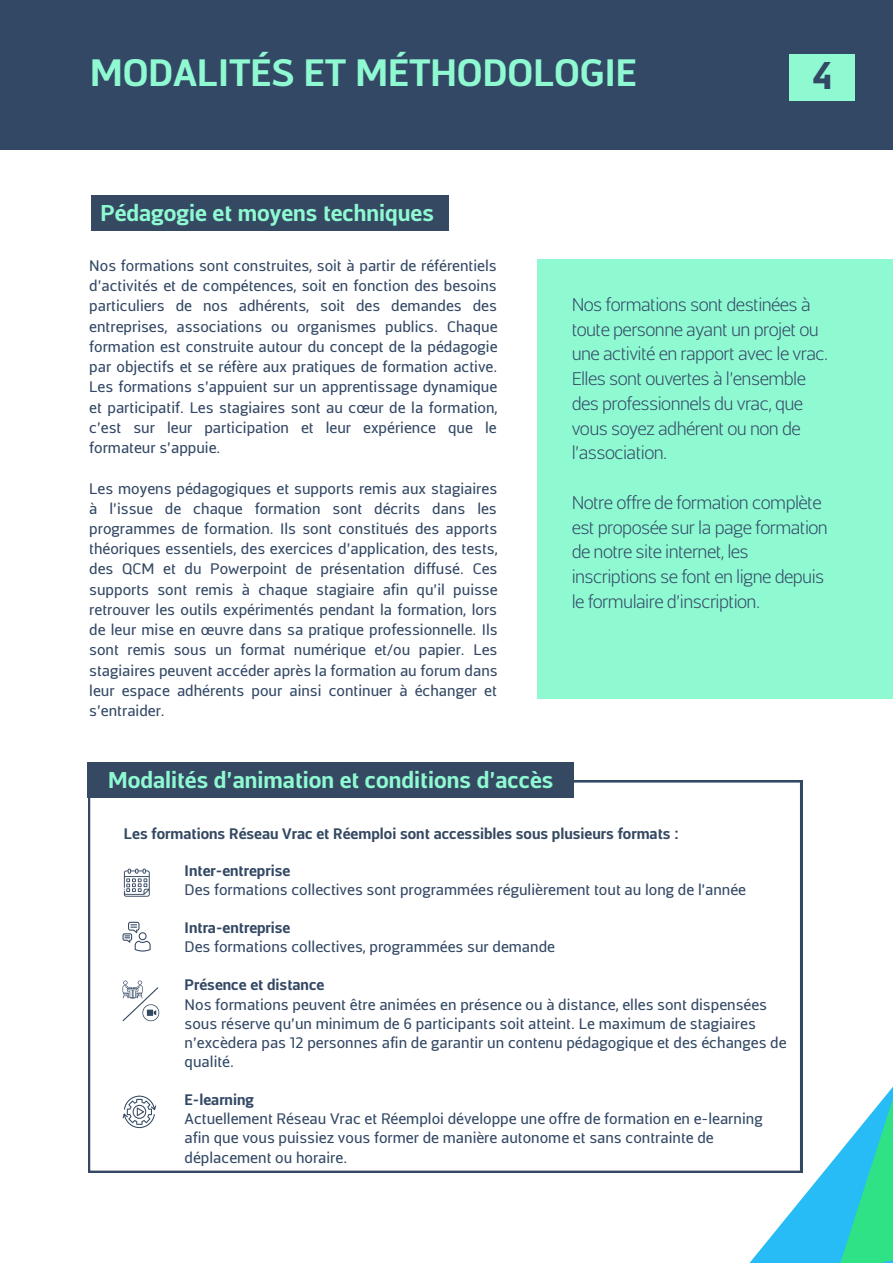
<style>
.page{position:relative;width:893px;height:1264px;background:#fff}
.page>*{position:absolute;margin:0;border:0;box-sizing:border-box;transform-origin:0 0}
.t1{font:700 37.95px "Centuma";color:#334865}
.t2{font:700 37.5px "Centuma";color:#8ff9d2}
.t3{font:700 22.5px "Centuma";color:#8ff9d2}
.t4{font:300 18px/24.8px "Centuma";letter-spacing:-.03em;color:#334865}
.t5{font:15px/20.2px "Centuma";color:#334865;text-align:justify}
.t6{font:700 15px "Centuma";color:#354962}
.t7{font:700 15px "Centuma";color:#334865}
</style>
<div class="page">
<div style="left:537px;top:259px;width:355px;height:439px;background:#8ff9d2"></div>
<svg style="left:88px;top:780px;width:714px;height:392px"></svg>
<svg style="left:124px;top:868px;width:26px;height:28px"></svg>
<svg style="left:122px;top:1095px;width:34px;height:33px"></svg>
<svg style="left:121px;top:980px;width:38px;height:42px"></svg>
<svg style="left:122px;top:921px;width:29px;height:30px"></svg>
<div style="left:0;top:0;width:892px;height:150px;background:#334865"></div>
<div style="left:789px;top:55px;width:66px;height:46px;background:#8ff9d2"></div>
<div style="left:91px;top:195px;width:358px;height:36px;background:#354962"></div>
<div style="left:88px;top:762px;width:486px;height:36px;background:#354962"></div>
<svg style="left:730px;top:907px;width:162px;height:355px"></svg>
<p class="t2" style="left:90px;top:51px;width:548px">MODALITÉS ET MÉTHODOLOGIE</p>
<p class="t3" style="left:100px;top:200px;width:335px">Pédagogie et moyens techniques</p>
<p class="t1" style="left:812px;top:54px;width:22px">4</p>
<p class="t5" style="left:89px;top:255px;width:410px">Nos formations sont construites, soit à partir de référentiels d’activités et de compétences, soit en fonction des besoins particuliers de nos adhérents, soit des demandes des entreprises, associations ou organismes publics. Chaque formation est construite autour du concept de la pédagogie par objectifs et se réfère aux pratiques de formation active.<br>Les formations s’appuient sur un apprentissage dynamique et participatif. Les stagiaires sont au cœur de la formation, c’est sur leur participation et leur expérience que le formateur s’appuie.</p>
<p class="t5" style="left:89px;top:478px;width:410px">Les moyens pédagogiques et supports remis aux stagiaires à l’issue de chaque formation sont décrits dans les programmes de formation. Ils sont constitués des apports théoriques essentiels, des exercices d’application, des tests, des QCM et du Powerpoint de présentation diffusé. Ces supports sont remis à chaque stagiaire afin qu’il puisse retrouver les outils expérimentés pendant la formation, lors de leur mise en œuvre dans sa pratique professionnelle. Ils sont remis sous un format numérique et/ou papier. Les stagiaires peuvent accéder après la formation au forum dans leur espace adhérents pour ainsi continuer à échanger et s’entraider.</p>
<p class="t4" style="left:571px;top:292px;width:258px">Nos formations sont destinées à toute personne ayant un projet ou une activité en rapport avec le vrac.<br>Elles sont ouvertes à l’ensemble des professionnels du vrac, que vous soyez adhérent ou non de l’association.</p>
<p class="t4" style="left:571px;top:490px;width:258px">Notre offre de formation complète est proposée sur la page formation de notre site internet, les inscriptions se font en ligne depuis le formulaire d’inscription.</p>
<p class="t3" style="left:108px;top:767px;width:447px">Modalités d’animation et conditions d’accès</p>
<p class="t6" style="left:124px;top:825px;width:556px">Les formations Réseau Vrac et Réemploi sont accessibles sous plusieurs formats :</p>
<p class="t7" style="left:184px;top:861px;width:107px">Inter-entreprise</p>
<p class="t5" style="left:184px;top:879px;width:563px">Des formations collectives sont programmées régulièrement tout au long de l'année</p>
<p class="t7" style="left:184px;top:919px;width:107px">Intra-entreprise</p>
<p class="t5" style="left:184px;top:937px;width:372px">Des formations collectives, programmées sur demande</p>
<p class="t7" style="left:184px;top:976px;width:141px">Présence et distance</p>
<p class="t5" style="left:184px;top:994px;width:603px;line-height:19px;text-align:left">Nos formations peuvent être animées en présence ou à distance, elles sont dispensées sous réserve qu’un minimum de 6 participants soit atteint. Le maximum de stagiaires n’excèdera pas 12 personnes afin de garantir un contenu pédagogique et des échanges de qualité.</p>
<p class="t7" style="left:184px;top:1091px;width:71px">E-learning</p>
<p class="t5" style="left:184px;top:1109px;width:579px;line-height:19px;text-align:left">Actuellement Réseau Vrac et Réemploi développe une offre de formation en e-learning afin que vous puissiez vous former de manière autonome et sans contrainte de déplacement ou horaire.</p>
</div>
